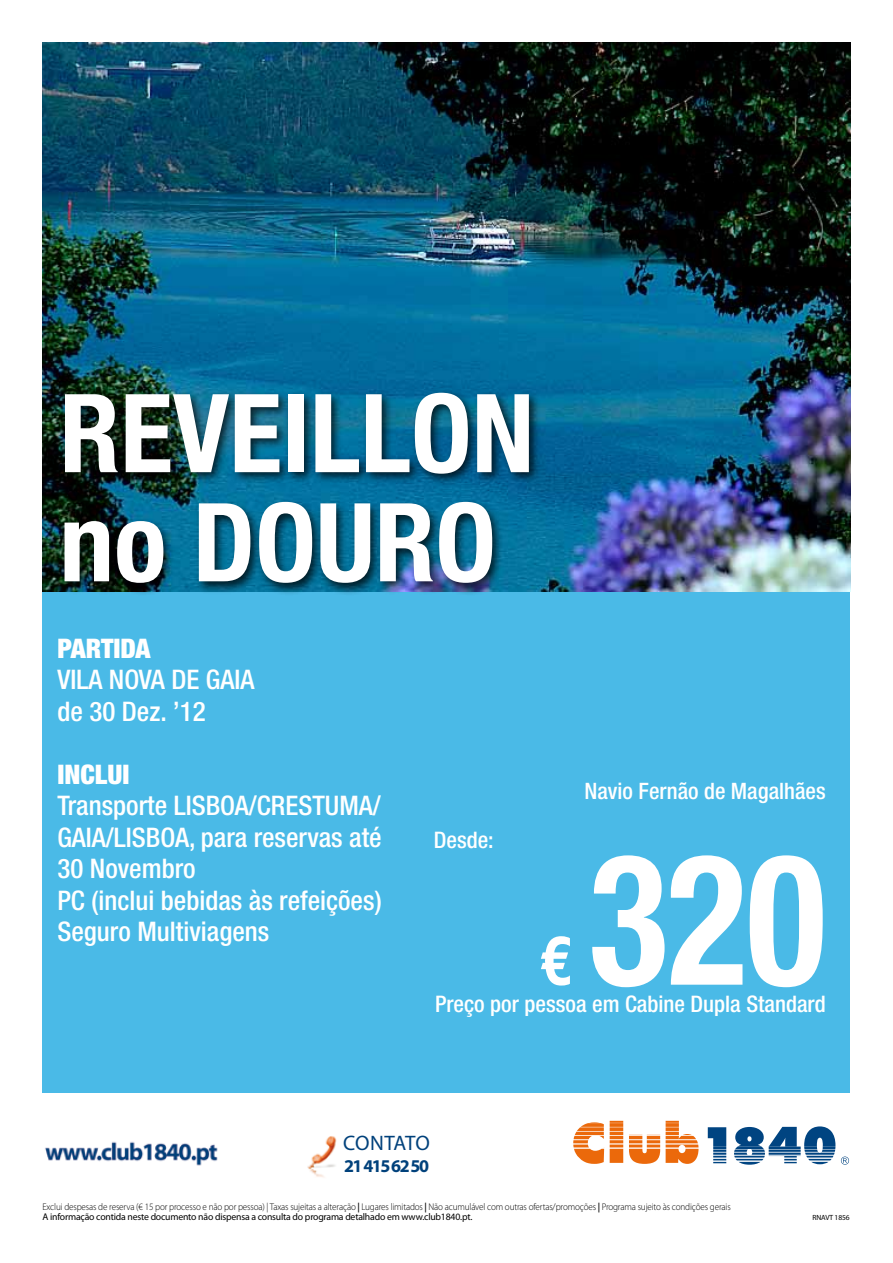
<style>
.page{position:relative;width:893px;height:1263px;background:#fff}
.page>*{position:absolute;margin:0;border:0;box-sizing:border-box;transform-origin:0 0}
.t1{font:700 condensed 182.55px "Helvetica Neue";color:#fff;scale:.9 1}
.t2{font:700 condensed 109.05px/109.1px "Helvetica Neue";color:#fff}
.t3{font:700 condensed 68.55px "Helvetica Neue";color:#fff}
.t4{font:500 condensed 27px/31.5px "Helvetica Neue";color:#fff}
.t5{font:900 condensed 27px "Helvetica Neue";color:#fff}
.t6{font:500 condensed 22.8px "Helvetica Neue";color:#fff}
.t7{font:500 condensed 22.65px "Helvetica Neue";color:#fff}
.t8{font:21px "Myriad Pro";color:#00417b}
.t9{font:700 18px "Myriad Pro";letter-spacing:-.08em;color:#00417b}
.t10{font:300 9.75px/10.5px "Myriad Pro";letter-spacing:-.015em;color:#000;scale:.94 1}
.t11{font:7.5px "Myriad Pro";letter-spacing:-.02em;color:#000}
.s1{font-weight:600}
.s2{font-weight:400}
</style>
<div class="page">
<div style="left:43px;top:43px;width:807px;height:1050px;background:#4abae7"></div>
<svg style="left:573px;top:1120px;width:277px;height:45px"></svg>
<img style="left:43px;top:43px;width:807px;height:548px">
<div style="left:60px;top:389px;width:481px;height:206px;background:#000;opacity:.75"></div>
<img style="left:45px;top:1136px;width:292px;height:42px">
<h2 class="t2" style="left:60px;top:377px;width:476px">REVEILLON<br>NO DOURO</h2>
<h3 class="t5" style="left:57px;top:632px;width:95px">PARTIDA</h3>
<h3 class="t4" style="left:57px;top:664px;width:198px">Vila Nova de Gaia de 30 Dez. ’12</h3>
<h3 class="t5" style="left:57px;top:758px;width:74px">INCLUI</h3>
<h3 class="t4" style="left:57px;top:790px;width:326px">Transporte LISBOA/CRESTUMA/<br>GAIA/LI SBOA, para reservas até<br>30 Novembro<br>PC (inclui bebidas às refeições)<br>Seguro Multiviagens</h3>
<h3 class="t6" style="left:434px;top:826px;width:62px">Desde:</h3>
<h3 class="t7" style="left:585px;top:778px;width:243px">Navio Fernão de Magalhães</h3>
<h1 class="t1" style="left:589px;top:809px;width:264px">320</h1>
<h3 class="t6" style="left:435px;top:990px;width:392px">Preço por pessoa em Cabine Dupla Standard</h3>
<h3 class="t3" style="left:540px;top:919px;width:34px">€</h3>
<h3 class="t8" style="left:343px;top:1130px;width:40px">contat</h3>
<h3 class="t8" style="left:416px;top:1130px;width:16px">o</h3>
<h3 class="t9" style="left:344px;top:1154px;width:86px">21 415 62 50</h3>
<p class="t10" style="left:43px;top:1201px;width:734px">Exclui despesas de reserva (€ 15 por processo e não por pessoa) | Taxas sujeitas a alteração <span class="s1">|</span> Lugares limitados <span class="s1">|</span> Não acumulável com outras ofertas/promoções <span class="s1">|</span> Programa sujeito às condições gerais<br><span class="s2">A informação contida neste documento não dispensa a consulta do programa detalhado em www.club1840.pt.</span></p>
<p class="t11" style="left:813px;top:1213px;width:38px">RNAVT 1856</p>
</div>
